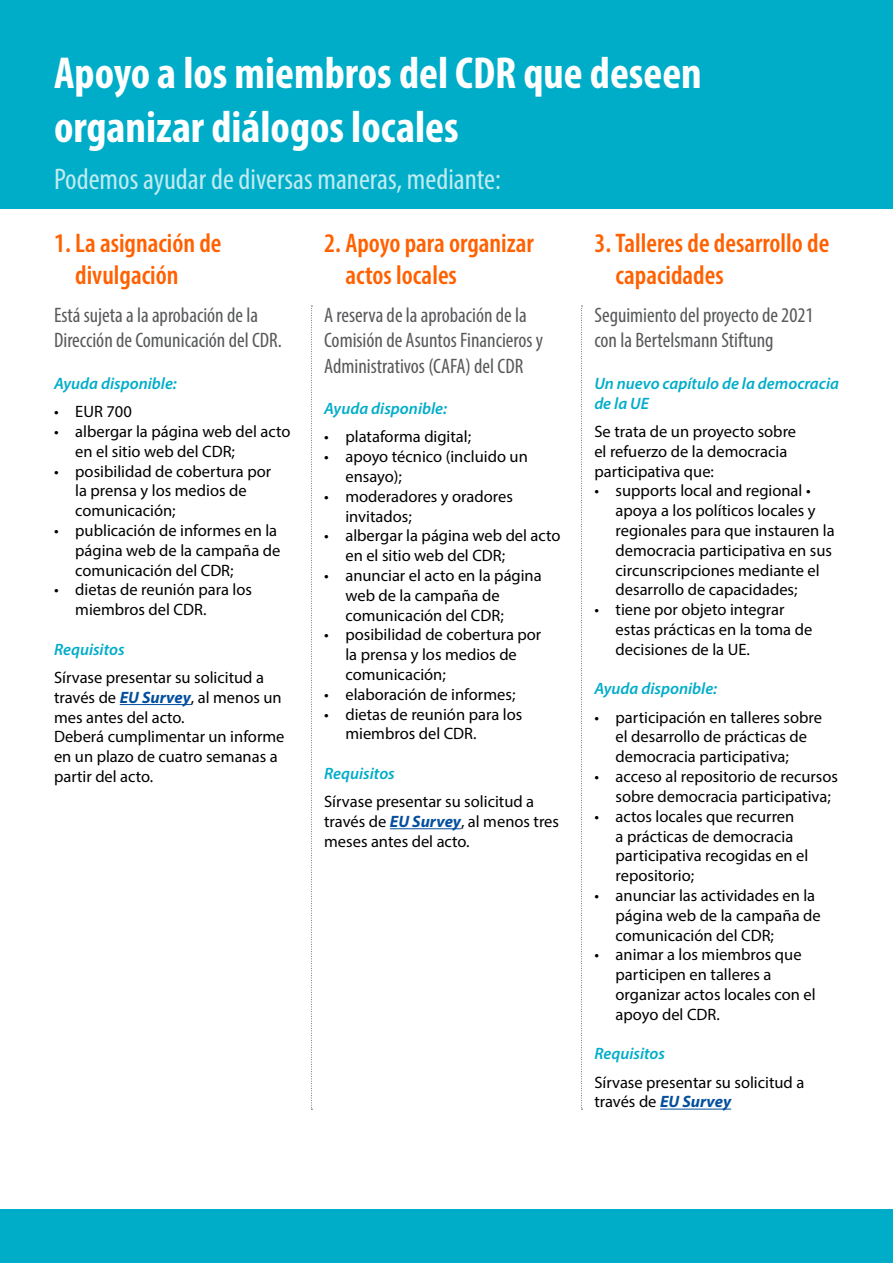
<style>
.page{position:relative;width:893px;height:1263px;background:#fff}
.page>*{position:absolute;margin:0;border:0;box-sizing:border-box;transform-origin:0 0}
.t1{font:700 condensed 45px/54px "Myriad Pro";color:#fff}
.t2{font:condensed 30px "Myriad Pro";color:#bfebf1}
.t3{font:600 condensed 27px/32.4px "Myriad Pro";color:#ff6100}
.t4{font:condensed 21px/25.2px "Myriad Pro";color:#58595b}
.t5{font:16.5px/19.8px "Myriad Pro";color:#000}
.t6{font:italic 600 16.5px/19.8px "Myriad Pro";color:#00adc9}
.s1{font-weight:700;font-style:italic;color:#034f9e}
</style>
<div class="page">
<hr style="left:120px;top:704px;width:71px;height:1px;background:#034f9e">
<hr style="left:390px;top:828px;width:71px;height:1px;background:#034f9e">
<hr style="left:660px;top:1109px;width:71px;height:1px;background:#034f9e">
<div style="left:0;top:0;width:893px;height:208px;background:#00adc9"></div>
<div style="left:0;top:1209px;width:893px;height:53px;background:#00adc9"></div>
<svg style="left:311px;top:306px;width:1px;height:804px"></svg>
<svg style="left:581px;top:306px;width:2px;height:804px"></svg>
<h1 class="t1" style="left:54px;top:45px;width:649px">Apoyo a los miembros del CDR que deseen organizar diálogos locales</h1>
<h2 class="t2" style="left:54px;top:161px;width:448px">Podemos ayudar de diversas maneras, mediante:</h2>
<h3 class="t3" style="left:75px;top:226px;width:148px;text-indent:-21px">1. La asignación de divulgación</h3>
<p class="t4" style="left:54px;top:302px;width:229px">Está sujeta a la aprobación de la<br>Dirección de Comunicación del CDR.</p>
<p class="t6" style="left:54px;top:373px;width:124px">Ayuda disponible:</p>
<p class="t5" style="left:54px;top:401px;width:79px">• EUR 700</p>
<p class="t5" style="left:75px;top:421px;width:217px;text-indent:-21px">• albergar la página web del acto en el sitio web del CDR;</p>
<p class="t5" style="left:75px;top:461px;width:197px;text-indent:-21px">• posibilidad de cobertura por la prensa y los medios de comunicación;</p>
<p class="t5" style="left:75px;top:520px;width:207px;text-indent:-21px">• publicación de informes en la página web de la campaña de comunicación del CDR;</p>
<p class="t5" style="left:75px;top:580px;width:178px;text-indent:-21px">• dietas de reunión para los miembros del CDR.</p>
<p class="t6" style="left:54px;top:639px;width:72px">Requisitos</p>
<p class="t5" style="left:54px;top:667px;width:232px">Sírvase presentar su solicitud a través de <span class="s1">EU Survey</span>, al menos un mes antes del acto.<br>Deberá cumplimentar un informe en un plazo de cuatro semanas a partir del acto.</p>
<h3 class="t3" style="left:345px;top:226px;width:190px;text-indent:-21px">2. Apoyo para organizar actos locales</h3>
<p class="t4" style="left:324px;top:302px;width:221px">A reserva de la aprobación de la<br>Comisión de Asuntos Financieros y<br>Administrativos (CAFA) del CDR</p>
<p class="t6" style="left:324px;top:398px;width:124px">Ayuda disponible:</p>
<p class="t5" style="left:324px;top:427px;width:149px">• plataforma digital;</p>
<p class="t5" style="left:345px;top:446px;width:184px;text-indent:-21px">• apoyo técnico (incluido un ensayo);</p>
<p class="t5" style="left:345px;top:486px;width:169px;text-indent:-21px">• moderadores y oradores invitados;</p>
<p class="t5" style="left:345px;top:526px;width:217px;text-indent:-21px">• albergar la página web del acto en el sitio web del CDR;</p>
<p class="t5" style="left:345px;top:565px;width:198px;text-indent:-21px">• anunciar el acto en la página web de la campaña de comunicación del CDR;</p>
<p class="t5" style="left:345px;top:625px;width:197px;text-indent:-21px">• posibilidad de cobertura por la prensa y los medios de comunicación;</p>
<p class="t5" style="left:324px;top:684px;width:193px">• elaboración de informes;</p>
<p class="t5" style="left:345px;top:704px;width:178px;text-indent:-21px">• dietas de reunión para los miembros del CDR.</p>
<p class="t6" style="left:324px;top:763px;width:72px">Requisitos</p>
<p class="t5" style="left:324px;top:792px;width:236px">Sírvase presentar su solicitud a través de <span class="s1">EU Survey</span>, al menos tres meses antes del acto.</p>
<h3 class="t3" style="left:616px;top:226px;width:215px;text-indent:-21px">3. Talleres de desarrollo de capacidades</h3>
<p class="t4" style="left:594px;top:302px;width:221px">Seguimiento del proyecto de 2021 con la Bertelsmann Stiftung</p>
<p class="t6" style="left:594px;top:373px;width:246px">Un nuevo capítulo de la democracia de la UE</p>
<p class="t5" style="left:594px;top:421px;width:203px">Se trata de un proyecto sobre el refuerzo de la democracia participativa que:</p>
<p class="t5" style="left:616px;top:481px;width:221px;text-indent:-21px">• supports local and regional • apoya a los políticos locales y regionales para que instauren la democracia participativa en sus circunscripciones mediante el desarrollo de capacidades;</p>
<p class="t5" style="left:616px;top:599px;width:198px;text-indent:-21px">• tiene por objeto integrar estas prácticas en la toma de decisiones de la UE.</p>
<p class="t6" style="left:594px;top:678px;width:124px">Ayuda disponible:</p>
<p class="t5" style="left:616px;top:707px;width:208px;text-indent:-21px">• participación en talleres sobre el desarrollo de prácticas de democracia participativa;</p>
<p class="t5" style="left:616px;top:766px;width:224px;text-indent:-21px">• acceso al repositorio de recursos sobre democracia participativa;</p>
<p class="t5" style="left:616px;top:806px;width:194px;text-indent:-21px">• actos locales que recurren<br>a prácticas de democracia participativa recogidas en el repositorio;</p>
<p class="t5" style="left:616px;top:885px;width:207px;text-indent:-21px">• anunciar las actividades en la página web de la campaña de comunicación del CDR;</p>
<p class="t5" style="left:616px;top:945px;width:202px;text-indent:-21px">• animar a los miembros que participen en talleres a organizar actos locales con el apoyo del CDR.</p>
<p class="t6" style="left:594px;top:1043px;width:72px">Requisitos</p>
<p class="t5" style="left:594px;top:1072px;width:212px">Sírvase presentar su solicitud a través de <span class="s1">EU Survey</span></p>
</div>
